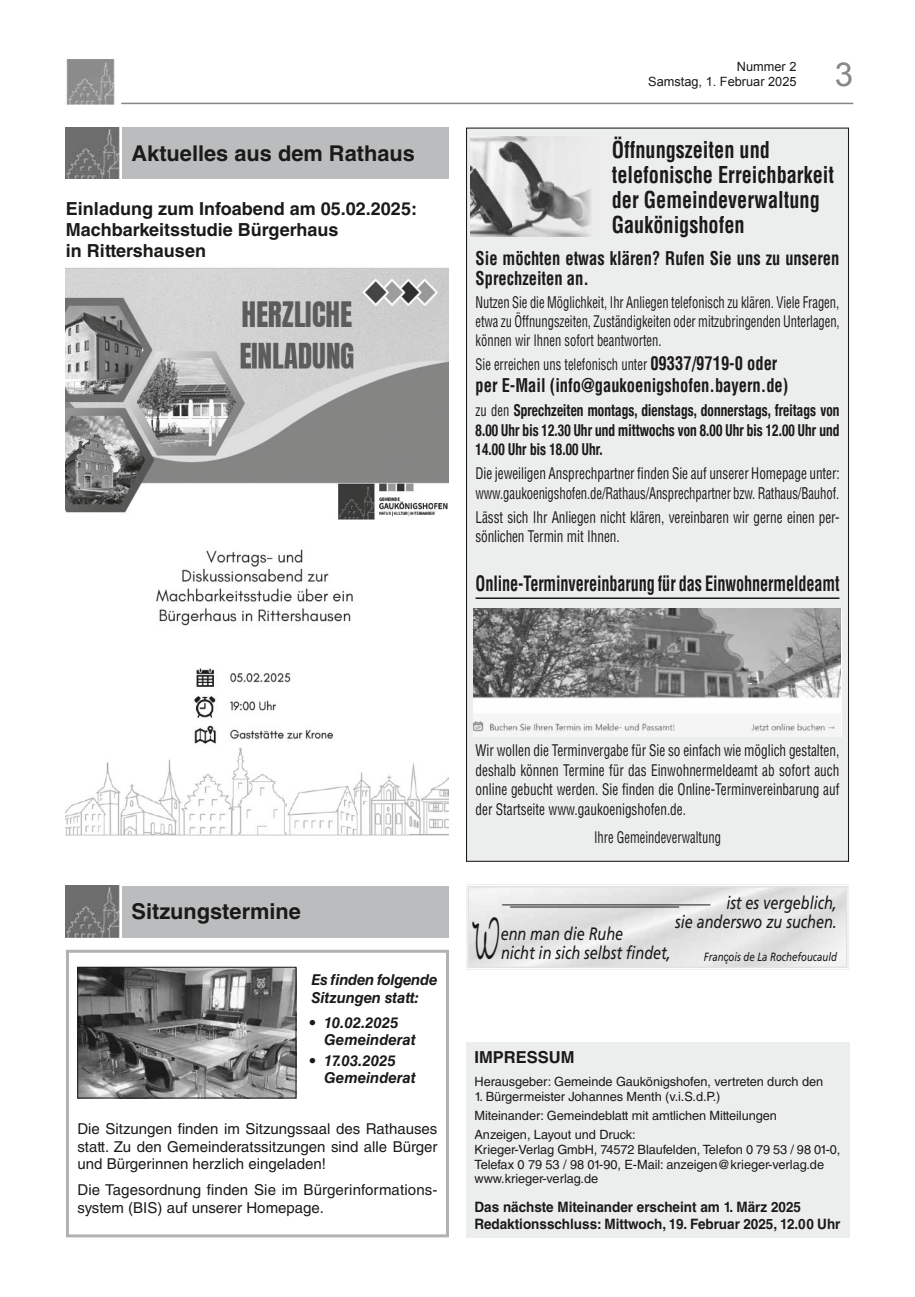
<style>
.page{position:relative;width:915px;height:1297px;background:#fff}
.page>*{position:absolute;margin:0;border:0;box-sizing:border-box;transform-origin:0 0}
.t1{font:54px "Casual";color:#1a1a18;scale:.67 1}
.t2{font:33px "Arial";color:#868786}
.t3{font:700 condensed 22.65px/25px "Helvetica";color:#1a1a18;scale:.89 1}
.t4{font:700 21.75px "Helvetica LT Std";color:#1a1a18}
.t5{font:700 condensed 20.7px "Helvetica";letter-spacing:-.005em;color:#1a1a18;scale:.79 1}
.t6{font:700 condensed 18.45px/20.7px "Helvetica";color:#1a1a18;scale:.89 1}
.t7{font:700 18px/21px "Helvetica LT Std";color:#1a1a18}
.t8{font:italic 18px/19.5px "Frutiger";color:#1a1a18;scale:.8 1}
.t9{font:700 condensed 16.5px/19.6px "Helvetica Neue";letter-spacing:.01em;color:#1a1a18;text-align:justify;scale:.8 1}
.t10{font:700 16.5px "Helvetica LT Std";color:#1a1a18}
.t11{font:condensed 15.75px "Helvetica";letter-spacing:-.01em;color:#1a1a18;scale:.81 1}
.t12{font:condensed 15.6px/19.6px "Helvetica";color:#1a1a18;scale:.85 1}
.t13{font:condensed 15.6px/19px "Helvetica";color:#1a1a18;text-align:justify;scale:.8 1}
.t14{font:15px/17.5px "Helvetica LT Std";color:#1a1a18;text-align:justify}
.t15{font:italic 700 15px/16.6px "Helvetica LT Std";letter-spacing:-.01em;color:#1a1a18}
.t16{font:700 14.25px/16.2px "Helvetica LT Std";color:#1a1a18;scale:.94 1}
.t17{font:12.75px/19px "Helvetica LT Std";letter-spacing:-.005em;color:#1a1a18}
.t18{font:12.75px/15px "Arial";color:#1a1a18;text-align:right}
.t19{font:italic 12px "Frutiger";color:#1a1a18;scale:.8 1}
.s1{font-weight:700;font-size:18.45px}
.s2{font-family:"Helvetica";font-weight:400;font-size:15.6px}
.s3{font-family:"Helvetica LT Std";font-style:normal}
</style>
<div class="page">
<hr style="left:121px;top:103px;width:732px;height:1px;background:#868786">
<img style="left:66px;top:60px;width:49px;height:44px">
<div style="left:123px;top:128px;width:326px;height:51px;background:#bbbcbd"></div>
<img style="left:66px;top:128px;width:54px;height:51px">
<img style="left:66px;top:268px;width:383px;height:567px">
<div style="left:123px;top:886px;width:326px;height:51px;background:#bbbcbd"></div>
<img style="left:66px;top:886px;width:54px;height:51px">
<img style="left:79px;top:969px;width:215px;height:127px">
<div style="left:77px;top:967px;width:219px;height:131px;border:1px solid #1a1a18"></div>
<div style="left:66px;top:950px;width:383px;height:287px;border:3px solid #b1b2b2"></div>
<div style="left:466px;top:1042px;width:382px;height:195px;background:#eceded"></div>
<svg style="left:466px;top:128px;width:382px;height:734px;background:#dedfdf"></svg>
<img style="left:470px;top:136px;width:127px;height:101px">
<svg style="left:466px;top:884px;width:382px;height:85px;background:#e4e4e4"></svg>
<hr style="left:502px;top:905px;width:208px;height:1px;background:#1a1a18">
<hr style="left:510px;top:907px;width:169px;height:1px;background:#1a1a18">
<h3 class="t4" style="left:131px;top:140px;width:285px">Aktuelles aus dem Rathaus</h3>
<p class="t7" style="left:66px;top:197px;width:352px">Einladung zum Infoabend am 05.02.2025:<br>Machbarkeitsstudie Bürgerhaus<br>in Rittershausen</p>
<p class="t18" style="left:648px;top:59px;width:150px">Nummer 2<br>Samstag, 1. Februar 2025</p>
<h2 class="t2" style="left:834px;top:52px;width:20px">3</h2>
<h3 class="t3" style="left:611px;top:137px;width:251px">Öffnungszeiten und telefonische Erreichbarkeit der Gemeindeverwaltung<br>Gaukönigshofen</h3>
<p class="t6" style="left:475px;top:247px;width:410px">Sie möchten etwas klären? Rufen Sie uns zu unseren<br>Sprechzeiten an.</p>
<p class="t13" style="left:475px;top:293px;width:456px">Nutzen Sie die Mö glichkeit, Ihr Anliegen telefonisch zu klären. Viele Fragen, etwa zu Öffnungszeiten, Zuständigkeiten oder mitzubringenden Unterlagen, können wir Ihnen sofort beantworten.</p>
<p class="t13" style="left:475px;top:355px;width:378px">Sie erreichen uns telefonisch unter <span class="s1">09337/9719-0 oder</span></p>
<p class="t6" style="left:475px;top:375px;width:353px">per E-Mail (info@gaukoenigshofen.bayern.de)</p>
<p class="t9" style="left:475px;top:399px;width:456px"><span class="s2">zu den</span> Sprechzeiten montags, dienstags, donnerstags, freitags von 8.00 Uhr bis 12.30 Uhr und mittwochs von 8.00 Uhr bis 12.00 Uhr und 14.00 Uhr bis 18.00 Uhr.</p>
<p class="t12" style="left:475px;top:463px;width:430px">Die jeweiligen Ansprechpartner finden Sie auf unserer Homepage unter:</p>
<p class="t11" style="left:475px;top:483px;width:450px">www.gaukoenigshofen.de/Rathaus/Ansprechpartner bzw. Rathaus/Bauhof.</p>
<p class="t12" style="left:475px;top:507px;width:429px">Lässt sich Ihr Anliegen nicht klären, vereinbaren wir gerne einen per&shy;sönlichen Termin mit Ihnen.</p>
<h3 class="t5" style="left:475px;top:571px;width:462px">Online-Terminvereinbarung für das Einwohnermeldeamt</h3>
<h3 class="t4" style="left:131px;top:898px;width:171px">Sitzungstermine</h3>
<p class="t15" style="left:311px;top:971px;width:127px;line-height:17.7px">Es nden folgende<br>Sitzungen statt:</p>
<p class="t15" style="left:324px;top:1014px;width:93px;text-indent:-15px">• 10.02.2025<br>Gemeinderat</p>
<p class="t15" style="left:324px;top:1052px;width:93px;text-indent:-15px">• 17.03.2025<br>Gemeinderat</p>
<p class="t14" style="left:77px;top:1120px;width:361px">Die Sitzungen finden im Sitzungssaal des Rathauses statt. Zu den Gemeinderatssitzungen sind alle Bürger und Bürgerinnen herzlich eingeladen!</p>
<p class="t14" style="left:77px;top:1181px;width:361px">Die Tagesordnung finden Sie im Bürgerinformations&shy;system (BIS) auf unserer Homepage.</p>
<p class="t12" style="left:475px;top:740px;width:429px;text-align:justify">Wir wollen die Terminvergabe für Sie so einfach wie möglich gestalten, deshalb können Termine für das Einwohnermeldeamt ab sofort auch online gebucht werden. Sie finden die Online-Terminvereinbarung auf der Startseite www.gaukoenigshofen.de.</p>
<p class="t13" style="left:594px;top:828px;width:160px">Ihre Gemeindeverwaltung</p>
<p class="t8" style="left:675px;top:893px;width:204px;text-align:right">ist es vergeblich,<br>sie anderswo zu suchen.</p>
<p class="t19" style="left:703px;top:949px;width:168px">Fran<span class="s3">ç</span>ois de La Rochefoucauld</p>
<h1 class="t1" style="left:473px;top:907px;width:43px">W</h1>
<p class="t8" style="left:500px;top:923px;width:214px">enn man die Ruhe<br>nicht in sich selbst findet,</p>
<p class="t10" style="left:474px;top:1047px;width:101px">IMPRESSUM</p>
<p class="t17" style="left:474px;top:1072px;width:350px">Herausgeber: Gemeinde Gaukönigshofen, vertreten durch den</p>
<p class="t17" style="left:474px;top:1087px;width:304px">1. Bürgermeister Johannes Menth (v.i.S.d.P.)<br>Miteinander: Gemeindeblatt mit amtlichen Mitteilungen<br>Anzeigen, Layout und Druck:</p>
<p class="t17" style="left:474px;top:1142px;width:367px;line-height:14.9px">Krieger-Verlag GmbH, 74572 Blaufelden, Telefon 0 79 53 / 98 01-0,<br>Telefax 0 79 53 / 98 01-90, E-Mail: anzeigen@krieger-verlag.de www.krieger-verlag.de</p>
<p class="t16" style="left:474px;top:1199px;width:391px">Das nächste Miteinander erscheint am 1. März 2025<br>Redaktionsschluss: Mittwoch, 19. Februar 2025, 12.00 Uhr</p>
</div>
